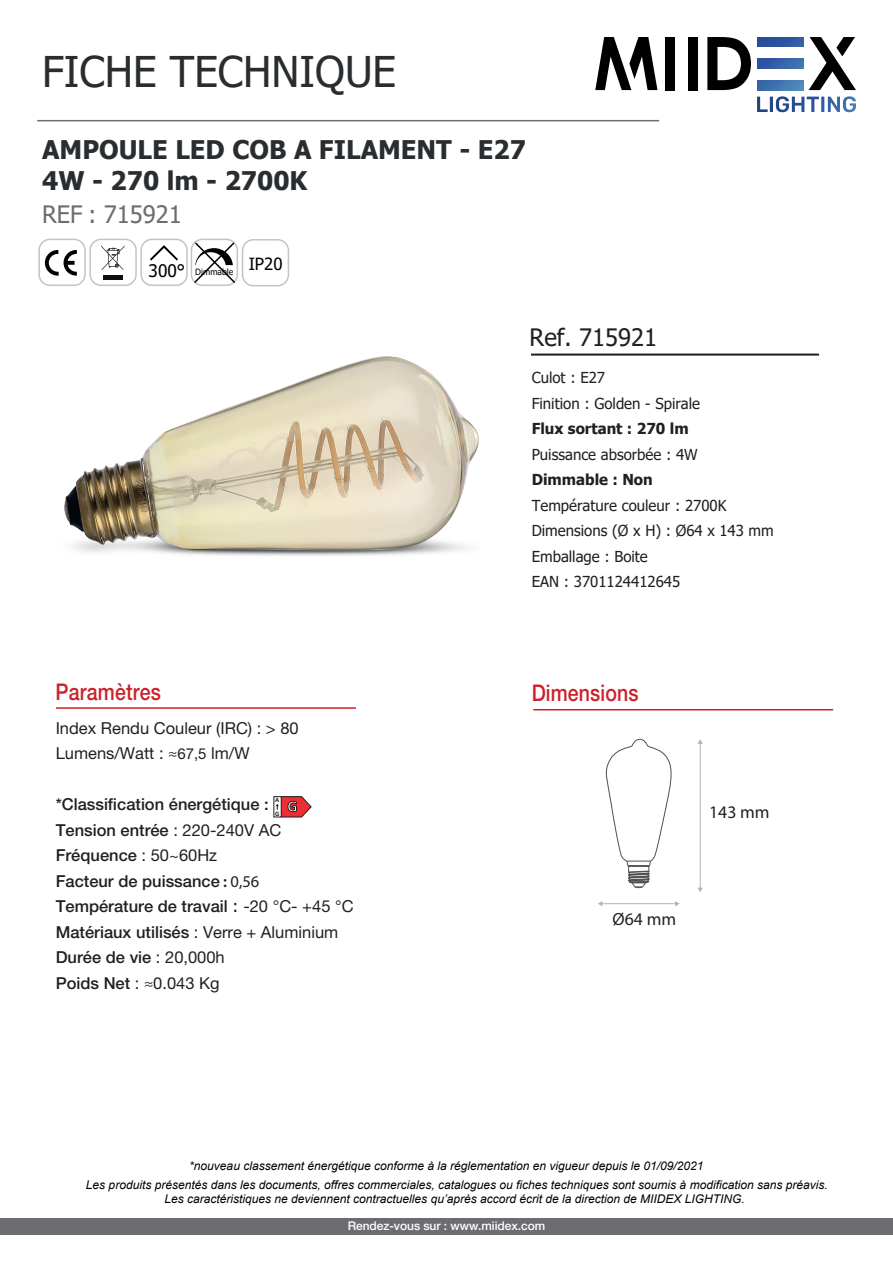
<style>
.page{position:relative;width:893px;height:1263px;background:#fff}
.page>*{position:absolute;margin:0;border:0;box-sizing:border-box;transform-origin:0 0}
.t1{font:42.3px "Tahoma";color:#292d2f}
.t2{font:700 25.65px/30.6px "Tahoma";color:#292d2f}
.t3{font:24px "Tahoma";color:#6c6d70}
.t4{font:24px "Tahoma";color:#231f20}
.t5{font:500 22.95px "Helvetica Neue LT Std";letter-spacing:.01em;color:#cb212b;scale:.85 1}
.t6{font:17.7px "Myriad Pro";color:#231f20}
.t7{font:500 16.5px/25.5px "Helvetica Neue LT Std";color:#231f20}
.t8{font:16.5px/25.5px "Helvetica Neue LT Std";color:#231f20}
.t9{font:15.15px/25.5px "Tahoma";color:#231f20}
.t10{font:700 15.15px "Tahoma";color:#231f20}
.t11{font:italic 12px/14.4px "Arial";color:#000001;text-align:center}
.t12{font:500 12px "Helvetica Neue LT Std";letter-spacing:-.005em;color:#fff}
.t13{font:8.7px "Tahoma";color:#000}
.t14{font:700 6.75px/13.4px "Calibri";color:#231f20}
.s1{font-size:17.25px}
.s2{font-size:16.65px}
.s3{font-size:15.15px}
.s4{font-weight:400}
.s5{font-family:"Myriad Pro";font-weight:600}
.s6{font-family:"Myriad Pro";font-weight:400}
.s7{font-family:"Tahoma";font-weight:400;font-size:16.65px}
.s8{font-weight:400;font-size:16.65px}
</style>
<div class="page">
<hr style="left:602px;top:903px;width:74px;height:1px;background:#b2b3b7">
<svg style="left:675px;top:901px;width:5px;height:5px"></svg>
<svg style="left:598px;top:901px;width:4px;height:5px"></svg>
<hr style="left:700px;top:743px;width:1px;height:145px;background:#b2b3b7">
<svg style="left:698px;top:739px;width:5px;height:5px"></svg>
<svg style="left:698px;top:888px;width:5px;height:4px"></svg>
<hr style="left:531px;top:354px;width:288px;height:2px;background:#231f20">
<div style="left:38px;top:239px;width:48px;height:47px;border:1px solid #c1c4c7;border-radius:11px"></div>
<div style="left:89px;top:239px;width:48px;height:47px;border:1px solid #c1c4c7;border-radius:11px"></div>
<svg style="left:45px;top:250px;width:32px;height:26px"></svg>
<svg style="left:101px;top:245px;width:24px;height:25px"></svg>
<div style="left:103px;top:275px;width:19px;height:5px;background:#0f0c12"></div>
<div style="left:140px;top:239px;width:48px;height:47px;border:1px solid #c1c4c7;border-radius:11px"></div>
<svg style="left:150px;top:245px;width:28px;height:16px"></svg>
<div style="left:242px;top:239px;width:47px;height:47px;border:1px solid #c1c4c7;border-radius:11px"></div>
<div style="left:191px;top:239px;width:47px;height:47px;border:1px solid #c1c4c7;border-radius:11px"></div>
<svg style="left:192px;top:241px;width:45px;height:44px"></svg>
<svg style="left:605px;top:738px;width:67px;height:150px"></svg>
<hr style="left:533px;top:709px;width:300px;height:1px;background:#d01f26">
<div style="left:0;top:1218px;width:893px;height:16px;background:#6c6d70"></div>
<img style="left:64px;top:356px;width:415px;height:200px">
<svg style="left:274px;top:796px;width:2px;height:21px"></svg>
<svg style="left:276px;top:796px;width:36px;height:21px"></svg>
<hr style="left:56px;top:707px;width:300px;height:2px;background:#d01f26">
<hr style="left:37px;top:120px;width:622px;height:1px;background:#6c6d70">
<svg style="left:809px;top:37px;width:47px;height:53px"></svg>
<svg style="left:707px;top:37px;width:44px;height:53px"></svg>
<div style="left:688px;top:37px;width:10px;height:53px;background:#000001"></div>
<div style="left:665px;top:37px;width:10px;height:53px;background:#000001"></div>
<svg style="left:757px;top:96px;width:99px;height:16px"></svg>
<svg style="left:595px;top:37px;width:62px;height:53px"></svg>
<svg style="left:757px;top:37px;width:46px;height:9px"></svg>
<svg style="left:757px;top:59px;width:46px;height:9px"></svg>
<svg style="left:757px;top:81px;width:46px;height:9px"></svg>
<h1 class="t1" style="left:42px;top:43px;width:356px">FICHE TECHNIQUE</h1>
<h2 class="t2" style="left:42px;top:136px;width:485px">AMPOULE LED COB A FILAMENT - E27<br>4W - 270 lm - 2700K</h2>
<h3 class="t3" style="left:42px;top:198px;width:141px">REF : 715921</h3>
<p class="t13" style="left:149px;top:266px;width:135px"><span class="s1">300°</span> Dimmable <sup>IP20</sup></p>
<h3 class="t5" style="left:56px;top:678px;width:125px">Paramètres</h3>
<h3 class="t8" style="left:56px;top:715px;width:245px">Index Rendu Couleur (IRC) : &gt; 80<br>Lumens/Watt : <span class="s2">≈</span><span class="s3">67,5</span> lm/W</h3>
<h3 class="t7" style="left:56px;top:791px;width:299px">*Classification énergétique :<br>Tension entrée <span class="s4">: 220-240V AC<br></span>Fréquence <span class="s4">: 50~60Hz<br></span>Facteur de puissance <span class="s5">:</span> <span class="s6">0,56<br></span>Température de travail <span class="s7">:</span> <span class="s4">-20 °C- +45 °C<br></span>Matériaux utilisés <span class="s4">: Verre + Aluminium<br></span>Durée de vie <span class="s4">: 20,000h<br></span>Poids Net <span class="s4">:</span> <span class="s8">≈</span><span class="s4">0.043 Kg</span></h3>
<p class="t14" style="left:275px;top:793px;width:6px">A<br>G</p>
<h3 class="t4" style="left:530px;top:321px;width:129px">Ref. 715921</h3>
<p class="t9" style="left:532px;top:366px;width:170px">Culot : E27<br>Finition : Golden - Spirale</p>
<p class="t10" style="left:532px;top:418px;width:158px">Flux sortant : 270 lm</p>
<p class="t9" style="left:532px;top:442px;width:168px">Puissance absorbée : 4W</p>
<p class="t10" style="left:532px;top:469px;width:123px">Dimmable : Non</p>
<p class="t9" style="left:532px;top:493px;width:244px">Température couleur : 2700K<br>Dimensions (Ø x H) : Ø64 x 143 mm<br>Emballage : Boite<br>EAN : 3701124412645</p>
<h3 class="t5" style="left:532px;top:679px;width:127px">Dimensions</h3>
<h3 class="t6" style="left:709px;top:801px;width:62px">143 mm</h3>
<h3 class="t6" style="left:613px;top:908px;width:65px">Ø64 mm</h3>
<p class="t11" style="left:189px;top:1159px;width:516px">*nouveau classement énergétique conforme à la réglementation en vigueur depuis le 01/09/2021</p>
<p class="t11" style="left:86px;top:1178px;width:743px">Les produits présentés dans les documents, offres commerciales, catalogues ou fiches techniques sont soumis à modification sans préavis.<br>Les caractéristiques ne deviennent contractuelles qu’après accord écrit de la direction de MIIDEX LIGHTING.</p>
<p class="t12" style="left:348px;top:1219px;width:199px">Rendez-vous sur : www.miidex.com</p>
</div>
